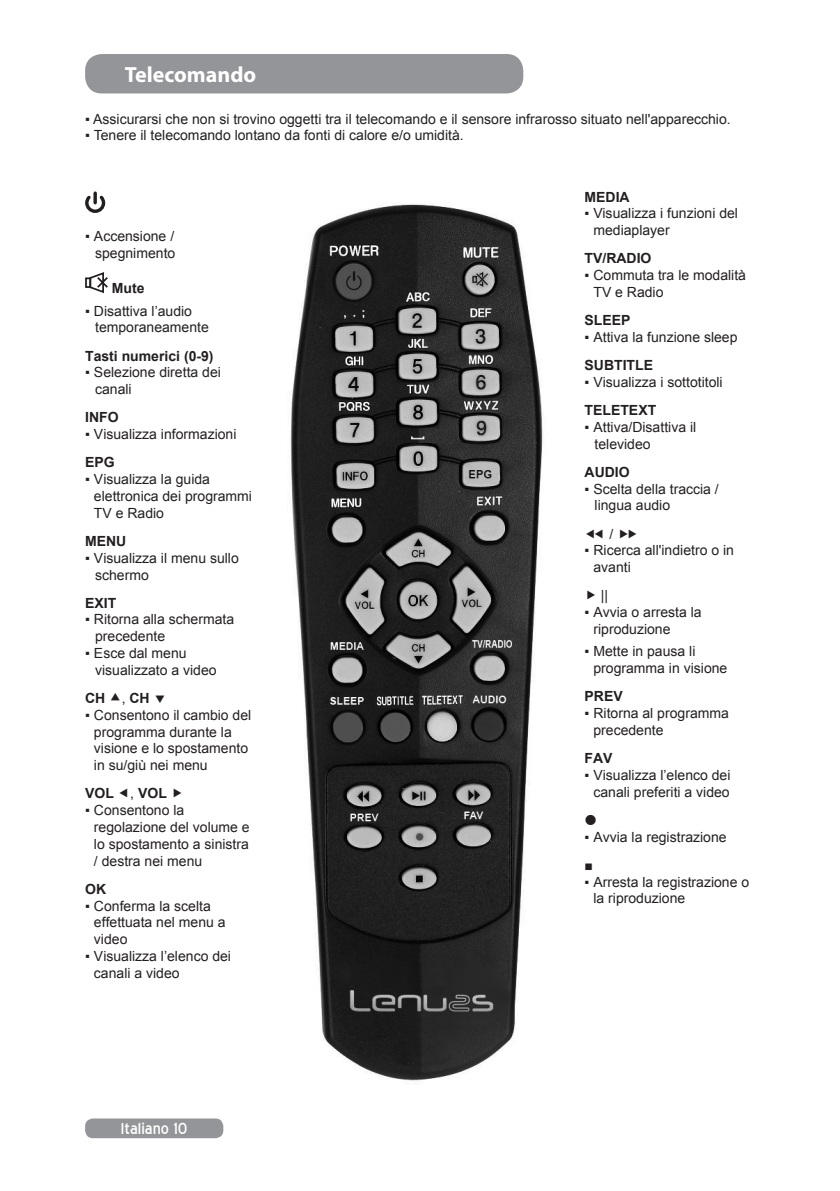
<style>
.page{position:relative;width:840px;height:1191px;background:#fff}
.page>*{position:absolute;margin:0;border:0;box-sizing:border-box;transform-origin:0 0}
.t1{font:700 22px "Myriad Pro";color:#fff}
.t2{font:20px "Blue Highway";color:#fff}
.t3{font:14px/16.8px "Arial";color:#231f20}
.t4{font:700 14px "Arial";color:#231f20}
.s1{font-weight:400}
</style>
<div class="page">
<div style="left:85px;top:1118px;width:138px;height:20px;background:#939598;border-radius:8px"></div>
<div style="left:85px;top:54px;width:438px;height:39px;background:#939598;border-radius:17px"></div>
<img style="left:290px;top:204px;width:253px;height:880px">
<svg style="left:85px;top:191px;width:21px;height:22px"></svg>
<div style="left:85px;top:277px;width:6px;height:11px;border:2px solid #231f20"></div>
<svg style="left:88px;top:272px;width:20px;height:21px"></svg>
<h1 class="t1" style="left:125px;top:60px;width:133px">Telecomando</h1>
<p class="t3" style="left:85px;top:110px;width:646px">▪ Assicurarsi che non si trovino oggetti tra il telecomando e il sensore infrarosso situato nell'apparecchio.</p>
<p class="t3" style="left:85px;top:126px;width:380px">▪ Tenere il telecomando lontano da fonti di calore e/o umidità.</p>
<p class="t3" style="left:85px;top:228px;width:92px;text-align:right">▪ Accensione / spegnimento</p>
<p class="t4" style="left:112px;top:279px;width:34px">Mute</p>
<p class="t3" style="left:95px;top:302px;width:115px;text-indent:-10px">▪ Disattiva l’audio temporaneamente</p>
<p class="t4" style="left:85px;top:346px;width:130px">Tasti numerici (0-9)</p>
<p class="t3" style="left:95px;top:364px;width:127px;text-indent:-10px">▪ Selezione diretta dei canali</p>
<p class="t4" style="left:85px;top:408px;width:35px">INFO</p>
<p class="t3" style="left:85px;top:426px;width:153px">▪ Visualizza informazioni</p>
<p class="t4" style="left:85px;top:453px;width:31px">EPG</p>
<p class="t3" style="left:94px;top:471px;width:159px;text-indent:-9px">▪ Visualizza la guida elettronica dei programmi<br>TV e Radio</p>
<p class="t4" style="left:85px;top:532px;width:43px">MENU</p>
<p class="t3" style="left:95px;top:549px;width:145px;text-indent:-10px">▪ Visualizza il menu sullo schermo</p>
<p class="t4" style="left:85px;top:593px;width:33px">EXIT</p>
<p class="t3" style="left:95px;top:611px;width:140px;text-indent:-10px">▪ Ritorna alla schermata precedente</p>
<p class="t3" style="left:95px;top:645px;width:123px;text-indent:-10px">▪ Esce dal menu visualizzato a video</p>
<p class="t4" style="left:85px;top:689px;width:66px">CH <span class="s1">,</span> CH</p>
<p class="t3" style="left:94px;top:706px;width:159px;text-indent:-9px">▪ Consentono il cambio del programma durante la visione e lo spostamento in su/giù nei menu</p>
<p class="t4" style="left:85px;top:784px;width:83px">VOL <span class="s1">,</span> VOL</p>
<p class="t3" style="left:94px;top:802px;width:157px;text-indent:-9px">▪ Consentono la regolazione del volume e lo spostamento a sinistra / destra nei menu</p>
<p class="t4" style="left:85px;top:879px;width:22px">OK</p>
<p class="t3" style="left:94px;top:897px;width:133px;text-indent:-9px">▪ Conferma la scelta effettuata nel menu a video</p>
<p class="t3" style="left:94px;top:947px;width:138px;text-indent:-9px">▪ Visualizza l’elenco dei canali a video</p>
<h2 class="t2" style="left:121px;top:1120px;width:68px">Italiano 10</h2>
<p class="t4" style="left:584px;top:187px;width:47px">MEDIA</p>
<p class="t3" style="left:593px;top:205px;width:146px;text-indent:-9px">▪ Visualizza i funzioni del mediaplayer</p>
<p class="t4" style="left:584px;top:249px;width:68px">TV/RADIO</p>
<p class="t3" style="left:593px;top:267px;width:154px;text-indent:-9px">▪ Commuta tra le modalità<br>TV e Radio</p>
<p class="t4" style="left:584px;top:311px;width:47px">SLEEP</p>
<p class="t3" style="left:584px;top:329px;width:154px">▪ Attiva la funzione sleep</p>
<p class="t4" style="left:584px;top:356px;width:70px">SUBTITLE</p>
<p class="t3" style="left:584px;top:374px;width:139px">▪ Visualizza i sottotitoli</p>
<p class="t4" style="left:584px;top:401px;width:73px">TELETEXT</p>
<p class="t3" style="left:594px;top:419px;width:103px;text-indent:-10px">▪ Attiva/Disattiva il televideo</p>
<p class="t4" style="left:584px;top:462px;width:47px">AUDIO</p>
<p class="t3" style="left:594px;top:480px;width:126px;text-indent:-10px">▪ Scelta della traccia / lingua audio</p>
<p class="t3" style="left:609px;top:525px;width:5px">/</p>
<p class="t3" style="left:593px;top:542px;width:142px;text-indent:-9px">▪ Ricerca all'indietro o in avanti</p>
<p class="t3" style="left:600px;top:587px;width:9px">||</p>
<p class="t3" style="left:593px;top:604px;width:110px;text-indent:-9px">▪ Avvia o arresta la riproduzione</p>
<p class="t3" style="left:593px;top:643px;width:135px;text-indent:-9px">▪ Mette in pausa li programma in visione</p>
<p class="t4" style="left:584px;top:687px;width:40px">PREV</p>
<p class="t3" style="left:593px;top:705px;width:137px;text-indent:-9px">▪ Ritorna al programma precedente</p>
<p class="t4" style="left:584px;top:749px;width:29px">FAV</p>
<p class="t3" style="left:584px;top:766px;width:147px;text-align:center">▪ Visualizza l’elenco dei canali preferiti a video</p>
<p class="t3" style="left:584px;top:823px;width:143px;line-height:28.2px">▪ Avvia la registrazione ■</p>
<p class="t3" style="left:593px;top:873px;width:157px;text-indent:-9px">▪ Arresta la registrazione o la riproduzione</p>
</div>
